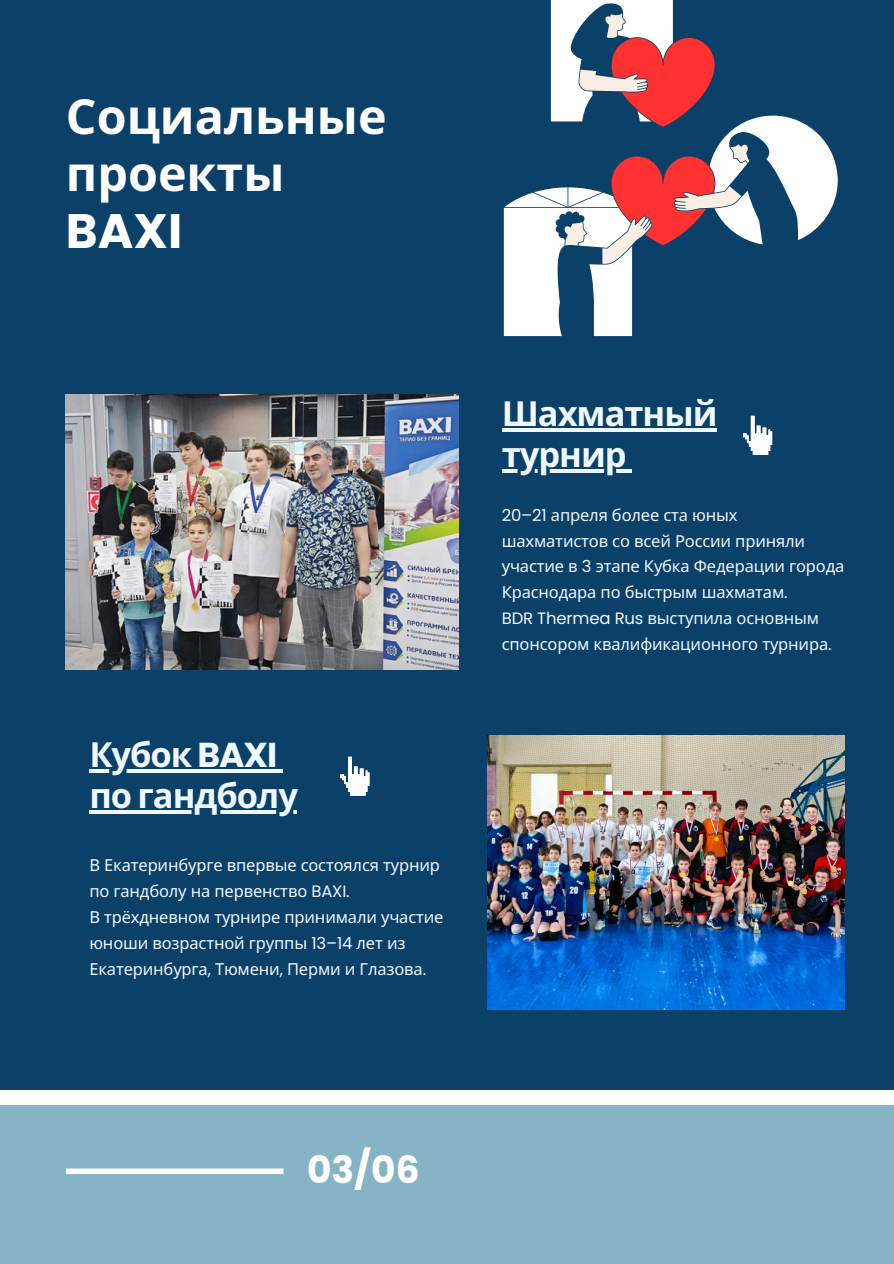
<style>
.page{position:relative;width:894px;height:1264px;background:#fff}
.page>*{position:absolute;margin:0;border:0;box-sizing:border-box;transform-origin:0 0}
.t1{font:700 48.3px/56.8px "Noto Sans";color:#fff}
.t2{font:700 37.5px "Poppins";color:#fff}
.t3{font:700 34.5px "Noto Sans";letter-spacing:-.03em;color:#eff8ff}
.t4{font:16.5px/25.8px "Noto Sans";letter-spacing:-.01em;color:#eff8ff}
.s1{font-family:"Poppins"}
</style>
<div class="page">
<div style="left:0;top:0;width:893px;height:1090px;background:#0b4068"></div>
<img style="left:66px;top:395px;width:392px;height:274px">
<div style="left:0;top:1104px;width:893px;height:159px;background:#86b4c4"></div>
<div style="left:66px;top:1168px;width:217px;height:6px;background:#fff"></div>
<img style="left:487px;top:735px;width:356px;height:274px">
<svg style="left:503px;top:0;width:334px;height:336px"></svg>
<svg style="left:557px;top:36px;width:234px;height:266px"></svg>
<svg style="left:564px;top:13px;width:185px;height:251px"></svg>
<hr style="left:89px;top:769px;width:187px;height:4px;background:#eff8ff">
<svg style="left:276px;top:769px;width:6px;height:4px"></svg>
<hr style="left:89px;top:810px;width:208px;height:3px;background:#eff8ff">
<hr style="left:501px;top:428px;width:215px;height:4px;background:#eff8ff">
<hr style="left:501px;top:469px;width:124px;height:3px;background:#eff8ff">
<svg style="left:625px;top:469px;width:6px;height:3px"></svg>
<svg style="left:743px;top:415px;width:30px;height:40px"></svg>
<svg style="left:340px;top:756px;width:30px;height:40px"></svg>
<h2 class="t1" style="left:66px;top:87px;width:322px">Социальные проекты<br><span class="s1">BAXI</span></h2>
<p class="t3" style="left:89px;top:730px;width:189px">Кубок <span class="s1">BAXI</span></p>
<h3 class="t3" style="left:89px;top:771px;width:210px">по гандболу</h3>
<p class="t4" style="left:89px;top:851px;width:352px">В Екатеринбурге впервые состоялся турнир по гандболу на первенство <span class="s1">BAXI.</span></p>
<p class="t4" style="left:89px;top:903px;width:355px">В трёхдневном турнире принимали участие юноши возрастной группы <span class="s1">13–14</span> лет из<br>Екатеринбурга<span class="s1">,</span> Тюмени<span class="s1">,</span> Перми и Глазова<span class="s1">.</span></p>
<h3 class="t3" style="left:501px;top:389px;width:217px">Шахматный</h3>
<p class="t3" style="left:501px;top:430px;width:126px">турнир</p>
<p class="t4" style="left:501px;top:501px;width:344px"><span class="s1">20–21</span> апреля более ста юных шахматистов со всей России приняли участие в <span class="s1">3</span> этапе Кубка Федерации города Краснодара по быстрым шахматам<span class="s1">.</span></p>
<p class="t4" style="left:501px;top:605px;width:331px"><span class="s1">BDR Thermea Rus</span> выступила основным спонсором квалификационного турнира<span class="s1">.</span></p>
<p class="t2" style="left:307px;top:1143px;width:114px">03/06</p>
</div>
